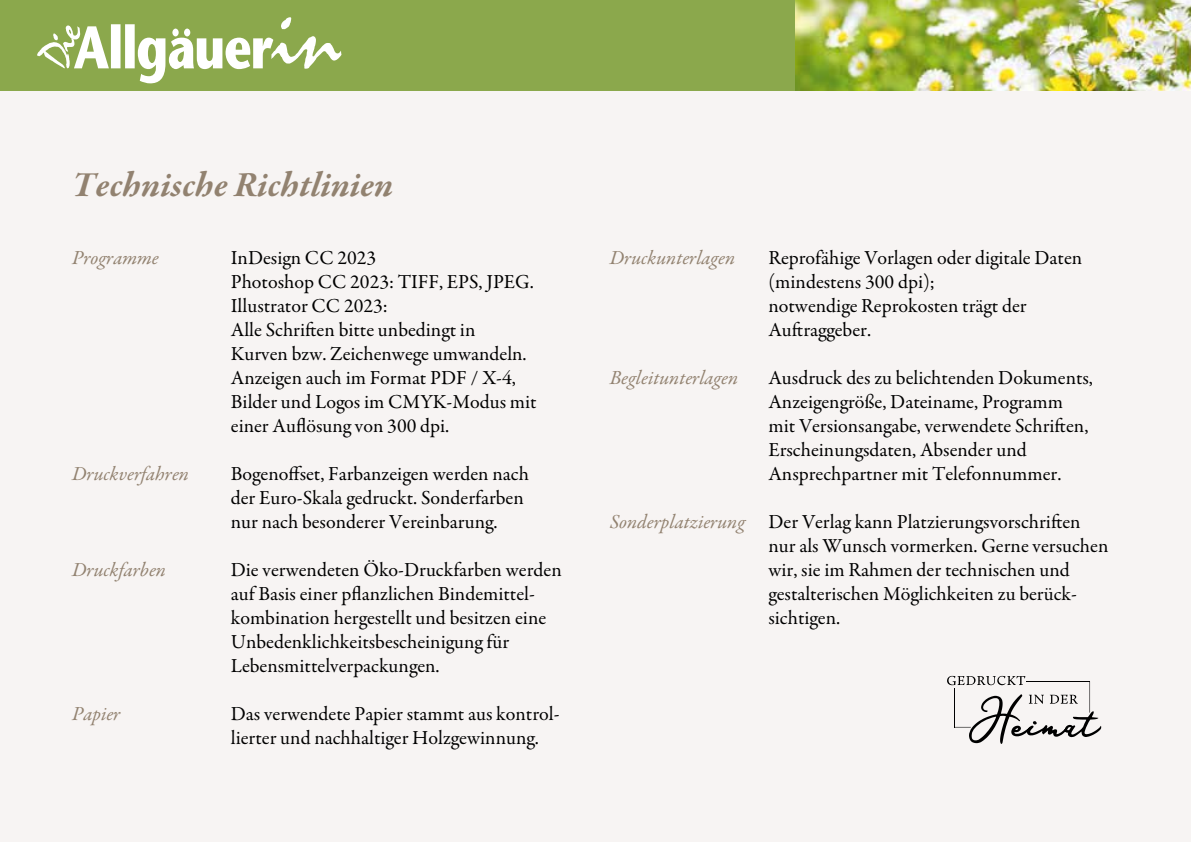
<style>
.page{position:relative;width:1191px;height:842px;background:#f7f4f3}
.page>*{position:absolute;margin:0;border:0;box-sizing:border-box;transform-origin:0 0}
.t1{font:italic 700 36px "Garamond Premr Pro";color:#928270}
.t2{font:20px/24px "Garamond Premr Pro";color:#000}
.t3{font:italic 20px "Garamond Premr Pro";color:#928270}
.s1{font-style:italic;color:#928270}
</style>
<div class="page">
<div style="left:0;top:0;width:1191px;height:91px;background:#8ba84c"></div>
<img style="left:795px;top:0;width:396px;height:91px">
<svg style="left:37px;top:17px;width:304px;height:66px"></svg>
<svg style="left:947px;top:676px;width:154px;height:68px"></svg>
<h1 class="t1" style="left:72px;top:163px;width:323px">Technische Richtlinien</h1>
<p class="t3" style="left:72px;top:245px;width:88px">Programme</p>
<p class="t2" style="left:231px;top:246px;width:307px">InDesign CC 2023<br>Photoshop CC 2023: TIFF, EPS, JPEG.<br>Illustrator CC 2023:<br>Alle Schriften bitte unbedingt in<br>Kurven bzw. Zeichenwege umwandeln.<br>Anzeigen auch im Format PDF / X-4,<br>Bilder und Logos im CMYK-Modus mit einer Auflösung von 300 dpi.</p>
<p class="t3" style="left:72px;top:461px;width:119px">Druckverfahren</p>
<p class="t2" style="left:231px;top:462px;width:300px">Bogenoffset, Farbanzeigen werden nach der Euro-Skala gedruckt. Sonderfarben nur nach besonderer Vereinbarung.</p>
<p class="t3" style="left:72px;top:557px;width:96px">Druckfarben</p>
<p class="t2" style="left:231px;top:558px;width:332px">Die verwendeten Öko-Druckfarben werden auf Basis einer pflanzlichen Bindemittel&shy;kombination hergestellt und besitzen eine Unbedenklichkeitsbescheinigung für Lebensmittelverpackungen.</p>
<p class="t3" style="left:72px;top:701px;width:50px">Papier</p>
<p class="t2" style="left:231px;top:702px;width:330px">Das verwendete Papier stammt aus kontrol&shy;lierter und nachhaltiger Holzgewinnung.</p>
<p class="t3" style="left:609px;top:245px;width:127px">Druckunterlagen</p>
<p class="t2" style="left:768px;top:246px;width:315px">Reprofähige Vorlagen oder digitale Daten (mindestens 300 dpi);<br>notwendige Reprokosten trägt der<br>Auftraggeber.</p>
<p class="t3" style="left:609px;top:365px;width:130px">Begleitunterlagen</p>
<p class="t2" style="left:768px;top:366px;width:326px">Ausdruck des zu belichtenden Dokuments, Anzeigengröße, Dateiname, Programm mit Versionsangabe, verwendete Schriften, Erscheinungsdaten, Absender und Ansprechpartner mit Telefonnummer.</p>
<p class="t2" style="left:768px;top:510px;width:341px;text-indent:-159px"><span class="s1">Sonderplatzierung</span> Der Verlag kann Platzierungsvorschriften nur als Wunsch vormerken. Gerne versuchen wir, sie im Rahmen der technischen und gestalterischen Möglichkeiten zu berück&shy;sichtigen.</p>
</div>
